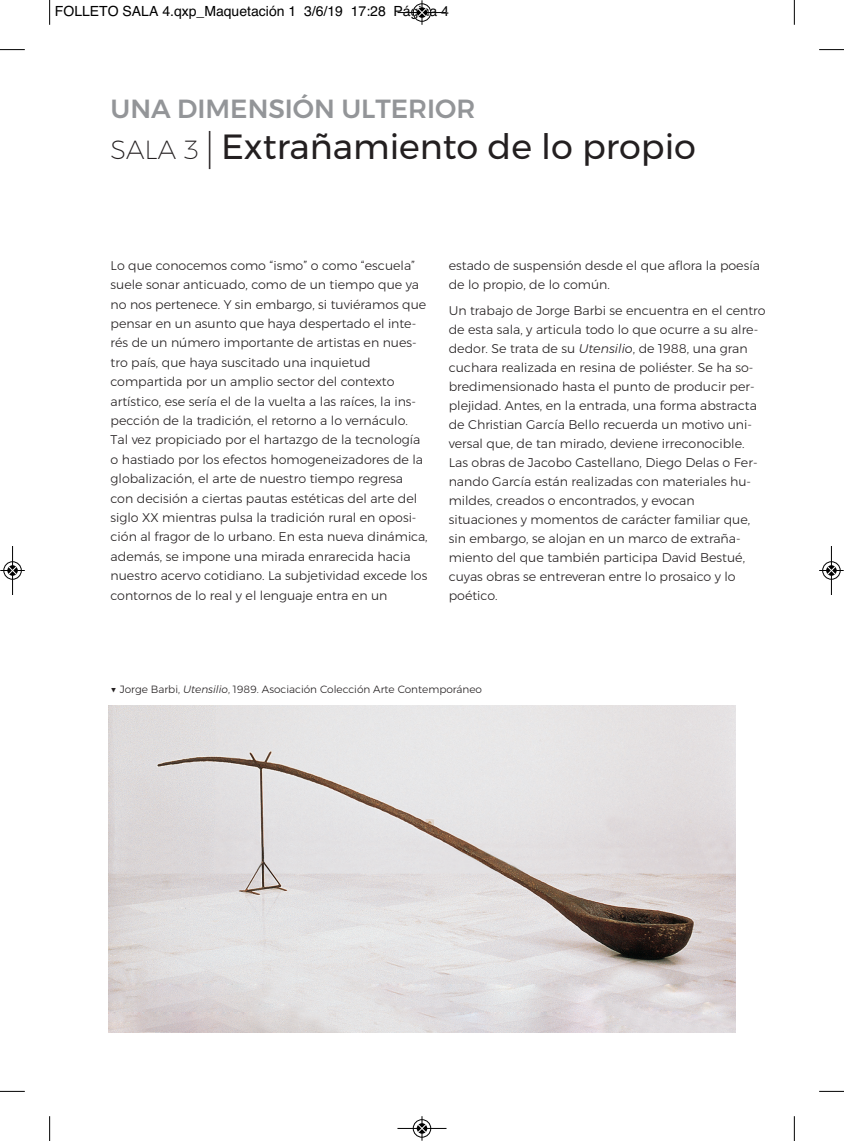
<style>
.page{position:relative;width:844px;height:1141px;background:#fff}
.page>*{position:absolute;margin:0;border:0;box-sizing:border-box;transform-origin:0 0}
.t1{font:35px "Montserrat";color:#231f20}
.t2{font:500 26.25px "Montserrat";color:#939598}
.t3{font:14px "Helvetica";color:#000}
.t4{font:300 12.6px/19.4px "Montserrat";color:#231f20}
.t5{font:300 10.5px "Montserrat";color:#231f20}
.s1{font-weight:200;font-size:26.25px}
.s2{font-weight:200;font-size:40.25px}
.s3{font-style:italic}
</style>
<div class="page">
<img style="left:108px;top:706px;width:627px;height:326px">
<svg style="left:49px;top:0;width:1px;height:25px"></svg>
<svg style="left:0;top:49px;width:25px;height:1px"></svg>
<svg style="left:793px;top:0;width:1px;height:25px"></svg>
<svg style="left:819px;top:49px;width:24px;height:1px"></svg>
<svg style="left:49px;top:1116px;width:1px;height:25px"></svg>
<svg style="left:0;top:1091px;width:25px;height:1px"></svg>
<svg style="left:793px;top:1116px;width:1px;height:25px"></svg>
<svg style="left:819px;top:1091px;width:24px;height:1px"></svg>
<div style="left:412px;top:3px;width:19px;height:19px;border:1px solid #fff;border-radius:50%"></div>
<hr style="left:397px;top:12px;width:49px;height:1px;background:#000">
<div style="left:413px;top:4px;width:18px;height:18px;border:1px solid #000;border-radius:50%"></div>
<svg style="left:417px;top:0;width:9px;height:25px"></svg>
<div style="left:412px;top:1119px;width:19px;height:19px;border:1px solid #fff;border-radius:50%"></div>
<hr style="left:397px;top:1128px;width:49px;height:1px;background:#000">
<div style="left:413px;top:1119px;width:18px;height:18px;border:1px solid #000;border-radius:50%"></div>
<svg style="left:417px;top:1116px;width:9px;height:25px"></svg>
<div style="left:3px;top:561px;width:19px;height:19px;border:1px solid #fff;border-radius:50%"></div>
<hr style="left:12px;top:546px;width:1px;height:49px;background:#000">
<div style="left:4px;top:562px;width:18px;height:17px;border:1px solid #000;border-radius:50%"></div>
<svg style="left:0;top:566px;width:25px;height:9px"></svg>
<div style="left:821px;top:561px;width:19px;height:19px;border:1px solid #fff;border-radius:50%"></div>
<hr style="left:830px;top:546px;width:1px;height:49px;background:#000">
<div style="left:822px;top:562px;width:18px;height:17px;border:1px solid #000;border-radius:50%"></div>
<svg style="left:819px;top:566px;width:24px;height:9px"></svg>
<p class="t3" style="left:55px;top:6px;width:395px">FOLLETO SALA 4.qxp_Maquetación 1 3/6/19 17:28 Página 4</p>
<p class="t2" style="left:110px;top:93px;width:366px">UNA DIMENSIÓN ULTERIOR</p>
<p class="t1" style="left:110px;top:133px;width:587px"><span class="s1">SALA 3</span> <span class="s2">|</span> Extrañamiento de lo propio</p>
<p class="t4" style="left:110px;top:257px;width:318px">Lo que conocemos como “ismo” o como “escuela” suele sonar anticuado, como de un tiempo que ya no nos pertenece. Y sin embargo, si tuviéramos que pensar en un asunto que haya despertado el inte&shy;rés de un número importante de artistas en nues&shy;tro país, que haya suscitado una inquietud compartida por un amplio sector del contexto artístico, ese sería el de la vuelta a las raíces, la ins&shy;pección de la tradición, el retorno a lo vernáculo.<br>Tal vez propiciado por el hartazgo de la tecnología o hastiado por los efectos homogeneizadores de la globalización, el arte de nuestro tiempo regresa con decisión a ciertas pautas estéticas del arte del siglo XX mientras pulsa la tradición rural en oposi&shy;ción al fragor de lo urbano. En esta nueva dinámica, además, se impone una mirada enrarecida hacia nuestro acervo cotidiano. La subjetividad excede los contornos de lo real y el lenguaje entra en un</p>
<p class="t4" style="left:448px;top:257px;width:312px;line-height:18.9px">estado de suspensión desde el que aflora la poesía de lo propio, de lo común.</p>
<p class="t4" style="left:448px;top:302px;width:318px;line-height:18.9px">Un trabajo de Jorge Barbi se encuentra en el centro de esta sala, y articula todo lo que ocurre a su alre&shy;dedor. Se trata de su <span class="s3">Utensilio</span>, de 1988, una gran cuchara realizada en resina de poliéster. Se ha so&shy;bredimensionado hasta el punto de producir per&shy;plejidad. Antes, en la entrada, una forma abstracta de Christian García Bello recuerda un motivo uni&shy;versal que, de tan mirado, deviene irreconocible.<br>Las obras de Jacobo Castellano, Diego Delas o Fer&shy;nando García están realizadas con materiales hu&shy;mildes, creados o encontrados, y evocan situaciones y momentos de carácter familiar que, sin embargo, se alojan en un marco de extraña&shy;miento del que también participa David Bestué, cuyas obras se entreveran entre lo prosaico y lo poético.</p>
<p class="t5" style="left:110px;top:685px;width:373px">▼ Jorge Barbi, <span class="s3">Utensilio</span>, 1989. Asociación Colección Arte Contemporáneo</p>
</div>
